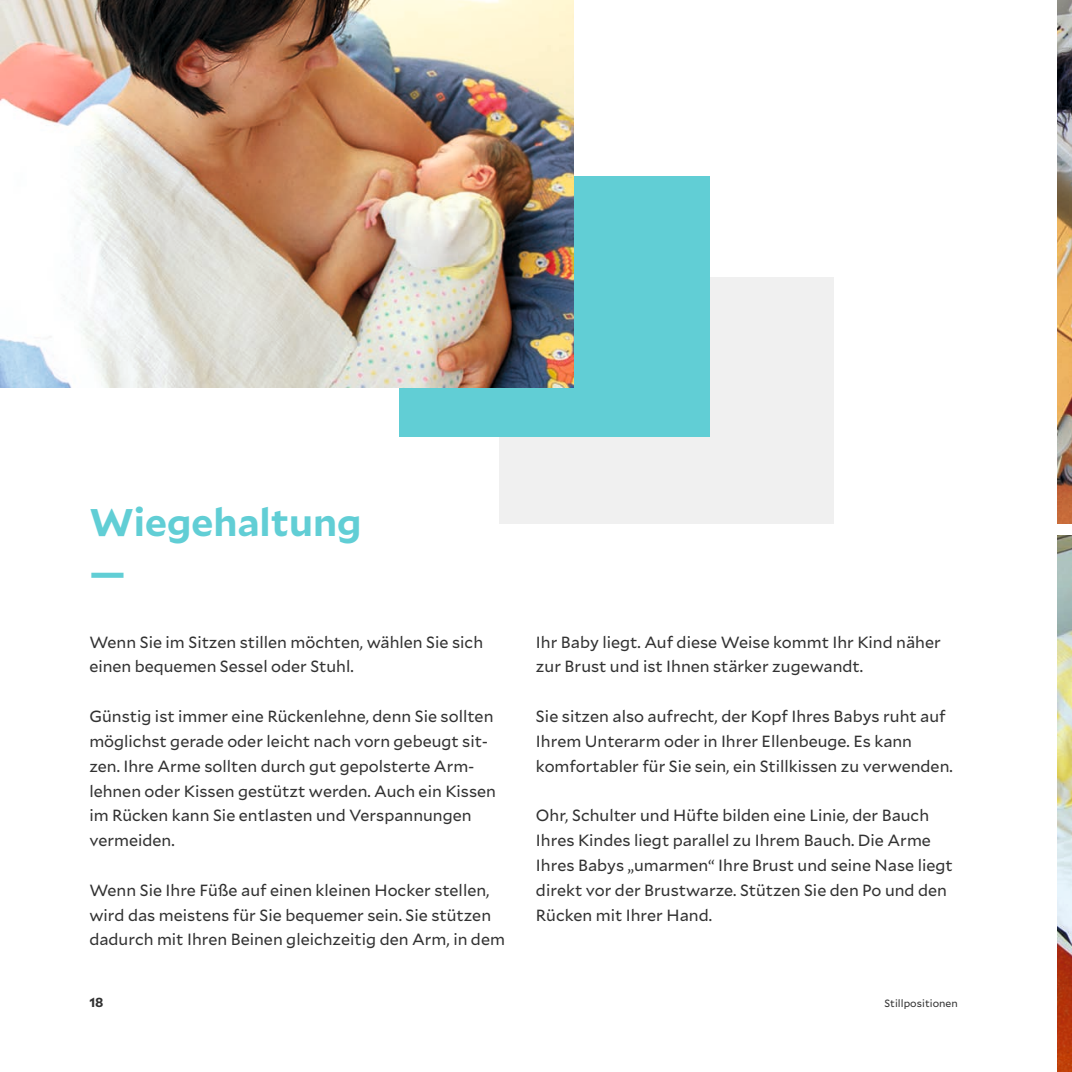
<style>
.page{position:relative;width:1072px;height:1072px;background:#fff}
.page>*{position:absolute;margin:0;border:0;box-sizing:border-box;transform-origin:0 0}
.t1{font:700 38.5px/49.5px "Mallory";color:#61ced5}
.t2{font:16.1px/24.8px "Mallory";color:#323232}
.t3{font:700 13.12px "Mallory";color:#323232}
.t4{font:10.5px "Mallory";letter-spacing:.005em;color:#323232}
</style>
<div class="page">
<div style="left:499px;top:278px;width:334px;height:246px;background:#f0f0f0"></div>
<div style="left:399px;top:176px;width:310px;height:261px;background:#61ced5"></div>
<img style="left:1057px;top:0;width:14px;height:523px">
<img style="left:1057px;top:536px;width:14px;height:535px">
<img style="left:1px;top:0;width:572px;height:387px">
<h1 class="t1" style="left:89px;top:495px;width:274px">Wiegehaltung —</h1>
<p class="t2" style="left:89px;top:628px;width:395px">Wenn Sie im Sitzen stillen möchten, wählen Sie sich einen bequemen Sessel oder Stuhl.</p>
<p class="t2" style="left:89px;top:703px;width:408px">Günstig ist immer eine Rückenlehne, denn Sie sollten möglichst gerade oder leicht nach vorn gebeugt sit&shy;zen. Ihre Arme sollten durch gut gepolsterte Arm&shy;lehnen oder Kissen gestützt werden. Auch ein Kissen im Rücken kann Sie entlasten und Verspannungen vermeiden.</p>
<p class="t2" style="left:89px;top:876px;width:417px">Wenn Sie Ihre Füße auf einen kleinen Hocker stellen, wird das meistens für Sie bequemer sein. Sie stützen dadurch mit Ihren Beinen gleichzeitig den Arm, in dem</p>
<p class="t2" style="left:536px;top:628px;width:406px">Ihr Baby liegt. Auf diese Weise kommt Ihr Kind näher zur Brust und ist Ihnen stärker zugewandt.</p>
<p class="t2" style="left:536px;top:703px;width:418px">Sie sitzen also aufrecht, der Kopf Ihres Babys ruht auf<br>Ihrem Unterarm oder in Ihrer Ellenbeuge. Es kann komfortabler für Sie sein, ein Stillkissen zu verwenden.</p>
<p class="t2" style="left:536px;top:802px;width:418px">Ohr, Schulter und Hüfte bilden eine Linie, der Bauch Ihres Kindes liegt parallel zu Ihrem Bauch. Die Arme Ihres Babys „umarmen“ Ihre Brust und seine Nase liegt direkt vor der Brustwarze. Stützen Sie den Po und den Rücken mit Ihrer Hand.</p>
<p class="t3" style="left:89px;top:992px;width:16px">18</p>
<p class="t4" style="left:884px;top:996px;width:75px">Stillpositionen</p>
</div>
